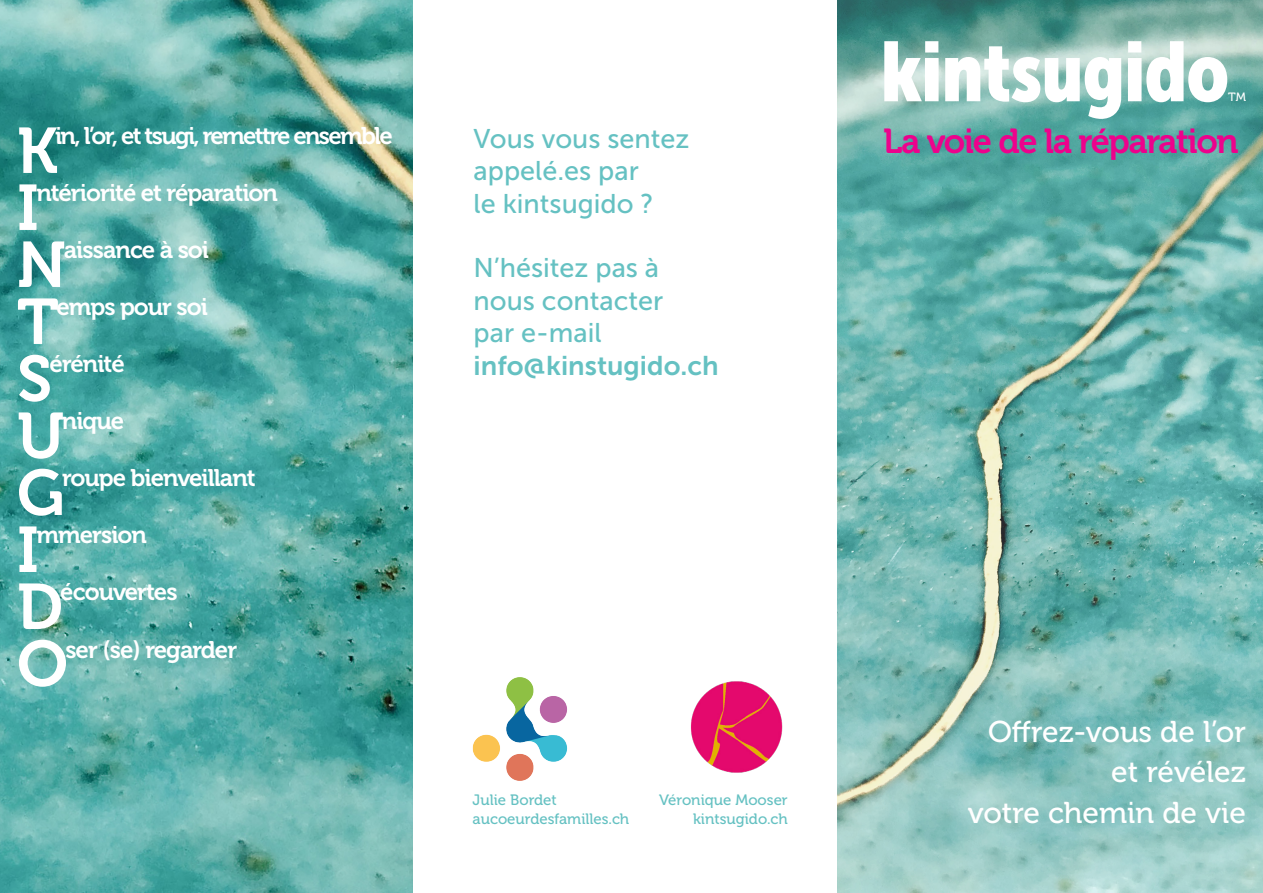
<style>
.page{position:relative;width:1263px;height:893px;background:#fff}
.page>*{position:absolute;margin:0;border:0;box-sizing:border-box;transform-origin:0 0}
.Titre_blanc{font:84px "Museo Sans Cond 900";letter-spacing:-.01em;color:#fff}
.Lettrine{font:64.2px "Museo 700";color:#fff}
.Titre_fuchia{font:34.5px "Museo 700";letter-spacing:-.04em;color:#ed028c}
.Sous-titre{font:30px "Museo 500";color:#fff}
.Sous-titre_couleur{font:27px "Museo Sans 500";color:#65c1c2}
.Sous-titre_couleur-2{font:27px "Museo Sans 700";color:#65c1c2}
.Lettrine-2{font:24px "Museo 700";letter-spacing:-.04em;color:#fff}
.Lettrine-3{font:24px "Museo 700";letter-spacing:-.07em;color:#fff}
.Adresse{font:15px "Museo 500";color:#65c1c2}
.Titre_blanc-2{font:12px "Museo 500";color:#fff}
</style>
<div class="page">
<img style="left:0;top:0;width:412px;height:893px">
<img style="left:838px;top:0;width:425px;height:893px">
<img style="left:691px;top:681px;width:92px;height:92px">
<img style="left:472px;top:677px;width:96px;height:104px">
<p class="Lettrine" style="left:17px;top:115px;width:42px">K</p>
<p class="Lettrine-3" style="left:55px;top:123px;width:339px">in, l’or, et tsugi, remettre ensemble</p>
<p class="Lettrine" style="left:17px;top:172px;width:23px">I</p>
<p class="Lettrine-2" style="left:36px;top:180px;width:243px">ntériorité et réparation</p>
<p class="Lettrine" style="left:17px;top:229px;width:51px">N</p>
<p class="Lettrine-2" style="left:64px;top:237px;width:147px">aissance à soi</p>
<p class="Lettrine" style="left:17px;top:286px;width:43px">T</p>
<p class="Lettrine-2" style="left:56px;top:294px;width:153px">emps pour soi</p>
<p class="Lettrine" style="left:17px;top:343px;width:37px">S</p>
<p class="Lettrine-2" style="left:50px;top:351px;width:77px">érénité</p>
<p class="Lettrine" style="left:17px;top:400px;width:49px">U</p>
<p class="Lettrine-2" style="left:62px;top:408px;width:64px">nique</p>
<p class="Lettrine" style="left:17px;top:457px;width:49px">G</p>
<p class="Lettrine-2" style="left:62px;top:465px;width:195px">roupe bienveillant</p>
<p class="Lettrine" style="left:17px;top:514px;width:23px">I</p>
<p class="Lettrine-2" style="left:36px;top:522px;width:112px">mmersion</p>
<p class="Lettrine" style="left:17px;top:571px;width:47px">D</p>
<p class="Lettrine-2" style="left:60px;top:579px;width:119px">écouvertes</p>
<p class="Lettrine" style="left:17px;top:628px;width:52px">O</p>
<p class="Lettrine-2" style="left:65px;top:636px;width:173px">ser (se) regarder</p>
<p class="Sous-titre_couleur" style="left:474px;top:124px;width:217px">Vous vous sentez</p>
<p class="Sous-titre_couleur" style="left:474px;top:156px;width:167px">appelé.es par</p>
<p class="Sous-titre_couleur" style="left:474px;top:189px;width:182px">le kintsugido ?</p>
<p class="Sous-titre_couleur" style="left:474px;top:253px;width:187px">N’hésitez pas à</p>
<p class="Sous-titre_couleur" style="left:474px;top:286px;width:191px">nous contacter</p>
<p class="Sous-titre_couleur" style="left:474px;top:318px;width:130px">par e-mail</p>
<p class="Sous-titre_couleur-2" style="left:474px;top:350px;width:247px">info@kinstugido.ch</p>
<p class="Adresse" style="left:472px;top:792px;width:86px">Julie Bordet</p>
<p class="Adresse" style="left:472px;top:811px;width:158px">aucoeurdesfamilles.ch</p>
<p class="Adresse" style="left:659px;top:792px;width:130px">Véronique Mooser</p>
<p class="Adresse" style="left:693px;top:811px;width:96px">kintsugido.ch</p>
<p class="Titre_blanc" style="left:880px;top:24px;width:350px">kintsugido</p>
<p class="Titre_blanc-2" style="left:1228px;top:91px;width:19px">TM</p>
<p class="Titre_fuchia" style="left:883px;top:122px;width:357px">La voie de la réparation</p>
<p class="Sous-titre" style="left:988px;top:715px;width:259px">Offrez-vous de l’or</p>
<p class="Sous-titre" style="left:1111px;top:756px;width:136px">et révélez</p>
<p class="Sous-titre" style="left:968px;top:796px;width:280px">votre chemin de vie</p>
</div>
